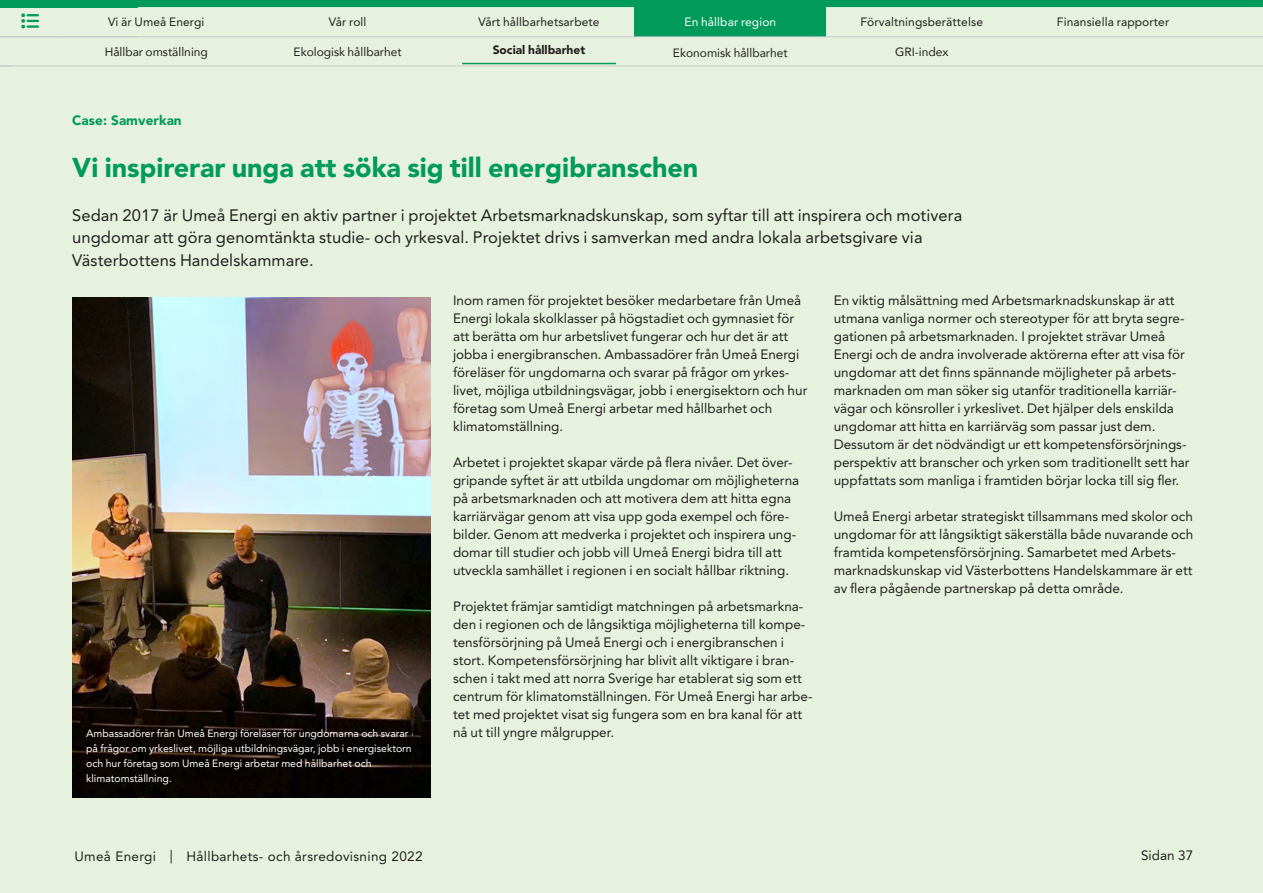
<style>
.page{position:relative;width:1263px;height:893px;background:#e7f2de}
.page>*{position:absolute;margin:0;border:0;box-sizing:border-box;transform-origin:0 0}
.Rubrik_1{font:900 27px "Avenir LT Std";letter-spacing:-.005em;color:#009a5a}
.Ingress{font:16.5px/22.5px "Avenir LT Std";letter-spacing:.005em;color:#231f20}
.Brödtext{font:13.5px/18px "Avenir LT Std";color:#231f20}
.Brödtext_indrag{font:13.5px/18px "Avenir LT Std";color:#231f20}
.Brödtext-2{font:13.5px "Avenir LT Std";letter-spacing:.025em;color:#231f20}
.Mellanrubrik{font:900 13.5px "Avenir LT Std";letter-spacing:.005em;color:#009a5a}
.t1{font:12px "Avenir LT Std";letter-spacing:.01em;color:#231f20}
.Innehåll{font:12px "Avenir";color:#231f20}
.Innehåll-2{font:900 12px "Avenir LT Std";color:#231f20}
.t2{font:12px "Avenir LT Std";letter-spacing:.01em;color:#fff}
.Brödtext_indrag-2{font:10.5px/15px "Avenir LT Std";color:#fff}
</style>
<div class="page">
<hr style="left:0;top:66px;width:1263px;height:1px;background:#c7c8ca">
<svg style="left:21px;top:14px;width:18px;height:14px"></svg>
<img style="left:73px;top:298px;width:358px;height:499px">
<div style="left:137px;top:0;width:1126px;height:7px;background:#009a5a"></div>
<div style="left:635px;top:7px;width:191px;height:30px;background:#009a5a"></div>
<hr style="left:61px;top:37px;width:191px;height:1px;background:#c7c8ca">
<hr style="left:252px;top:37px;width:191px;height:1px;background:#c7c8ca">
<hr style="left:826px;top:37px;width:191px;height:1px;background:#c7c8ca">
<hr style="left:1017px;top:37px;width:192px;height:1px;background:#c7c8ca">
<hr style="left:1209px;top:37px;width:54px;height:1px;background:#c7c8ca">
<hr style="left:443px;top:37px;width:192px;height:1px;background:#c7c8ca">
<hr style="left:635px;top:37px;width:191px;height:1px;background:#c7c8ca">
<hr style="left:462px;top:63px;width:154px;height:1px;background:#009a5a">
<div style="left:0;top:0;width:137px;height:7px;background:#009a5a"></div>
<hr style="left:0;top:37px;width:137px;height:1px;background:#c7c8ca">
<p class="t1" style="left:108px;top:15px;width:98px">Vi är Umeå Energi</p>
<p class="t1" style="left:329px;top:15px;width:39px">Vår roll</p>
<p class="t1" style="left:478px;top:15px;width:123px">Vårt hållbarhetsarbete</p>
<p class="t2" style="left:684px;top:15px;width:93px">En hållbar region</p>
<p class="t1" style="left:860px;top:15px;width:124px">Förvaltningsberättelse</p>
<p class="t1" style="left:1057px;top:15px;width:114px">Finansiella rapporter</p>
<p class="Innehåll" style="left:105px;top:42px;width:105px">Hållbar omställning</p>
<p class="Innehåll" style="left:294px;top:42px;width:110px">Ekologisk hållbarhet</p>
<p class="Innehåll-2" style="left:493px;top:43px;width:94px">Social hållbarhet</p>
<p class="Innehåll" style="left:673px;top:43px;width:116px">Ekonomisk hållbarhet</p>
<p class="Innehåll" style="left:895px;top:42px;width:55px">GRI-index</p>
<p class="Mellanrubrik" style="left:72px;top:112px;width:111px">Case: Samverkan</p>
<p class="Rubrik_1" style="left:72px;top:151px;width:628px">Vi inspirerar unga att söka sig till energibranschen</p>
<p class="Ingress" style="left:72px;top:204px;width:891px">Sedan 2017 är Umeå Energi en aktiv partner i projektet Arbetsmarknadskunskap, som syftar till att inspirera och motivera ungdomar att göra genomtänkta studie- och yrkesval. Projektet drivs i samverkan med andra lokala arbetsgivare via<br>Västerbottens Handelskammare.</p>
<p class="Brödtext" style="left:453px;top:291px;width:356px">Inom ramen för projektet besöker medarbetare från Umeå Energi lokala skolklasser på högstadiet och gymnasiet för att berätta om hur arbetslivet fungerar och hur det är att jobba i energibranschen. Ambassadörer från Umeå Energi föreläser för ungdomarna och svarar på frågor om yrkes&shy;livet, möjliga utbildningsvägar, jobb i energisektorn och hur företag som Umeå Energi arbetar med hållbarhet och klimatomställning.</p>
<p class="Brödtext" style="left:453px;top:453px;width:348px">Arbetet i projektet skapar värde på flera nivåer. Det över&shy;gripande syftet är att utbilda ungdomar om möjligheterna på arbetsmarknaden och att motivera dem att hitta egna karriärvägar genom att visa upp goda exempel och före&shy;bilder. Genom att medverka i projektet och inspirera ung&shy;domar till studier och jobb vill Umeå Energi bidra till att utveckla samhället i regionen i en socialt hållbar riktning.</p>
<p class="Brödtext" style="left:453px;top:597px;width:361px">Projektet främjar samtidigt matchningen på arbetsmarkna&shy;den i regionen och de långsiktiga möjligheterna till kompe&shy;tensförsörjning på Umeå Energi och i energibranschen i stort. Kompetensförsörjning har blivit allt viktigare i bran&shy;schen i takt med att norra Sverige har etablerat sig som ett centrum för klimatomställningen. För Umeå Energi har arbe&shy;tet med projektet visat sig fungera som en bra kanal för att nå ut till yngre målgrupper.</p>
<p class="Brödtext" style="left:834px;top:291px;width:357px">En viktig målsättning med Arbetsmarknadskunskap är att utmana vanliga normer och stereotyper för att bryta segre&shy;gationen på arbetsmarknaden. I projektet strävar Umeå Energi och de andra involverade aktörerna efter att visa för ungdomar att det finns spännande möjligheter på arbets&shy;marknaden om man söker sig utanför traditionella karriär&shy;vägar och könsroller i yrkeslivet. Det hjälper dels enskilda ungdomar att hitta en karriärväg som passar just dem.<br>Dessutom är det nödvändigt ur ett kompetensförsörjnings&shy;perspektiv att branscher och yrken som traditionellt sett har uppfattats som manliga i framtiden börjar locka till sig fler.</p>
<p class="Brödtext_indrag" style="left:834px;top:507px;width:361px">Umeå Energi arbetar strategiskt tillsammans med skolor och ungdomar för att långsiktigt säkerställa både nuvarande och framtida kompetensförsörjning. Samarbetet med Arbets&shy;marknadskunskap vid Västerbottens Handelskammare är ett av flera pågående partnerskap på detta område.</p>
<p class="Brödtext_indrag-2" style="left:86px;top:726px;width:327px">Ambassadörer från Umeå Energi föreläser för ungdomarna och svarar på frågor om yrkeslivet, möjliga utbildningsvägar, jobb i energisektorn och hur företag som Umeå Energi arbetar med hållbarhet och klimatomställning.</p>
<p class="Brödtext-2" style="left:74px;top:848px;width:350px">Umeå Energi | Hållbarhets- och årsredovisning 2022</p>
<p class="Brödtext" style="left:1141px;top:847px;width:54px">Sidan 37</p>
</div>
